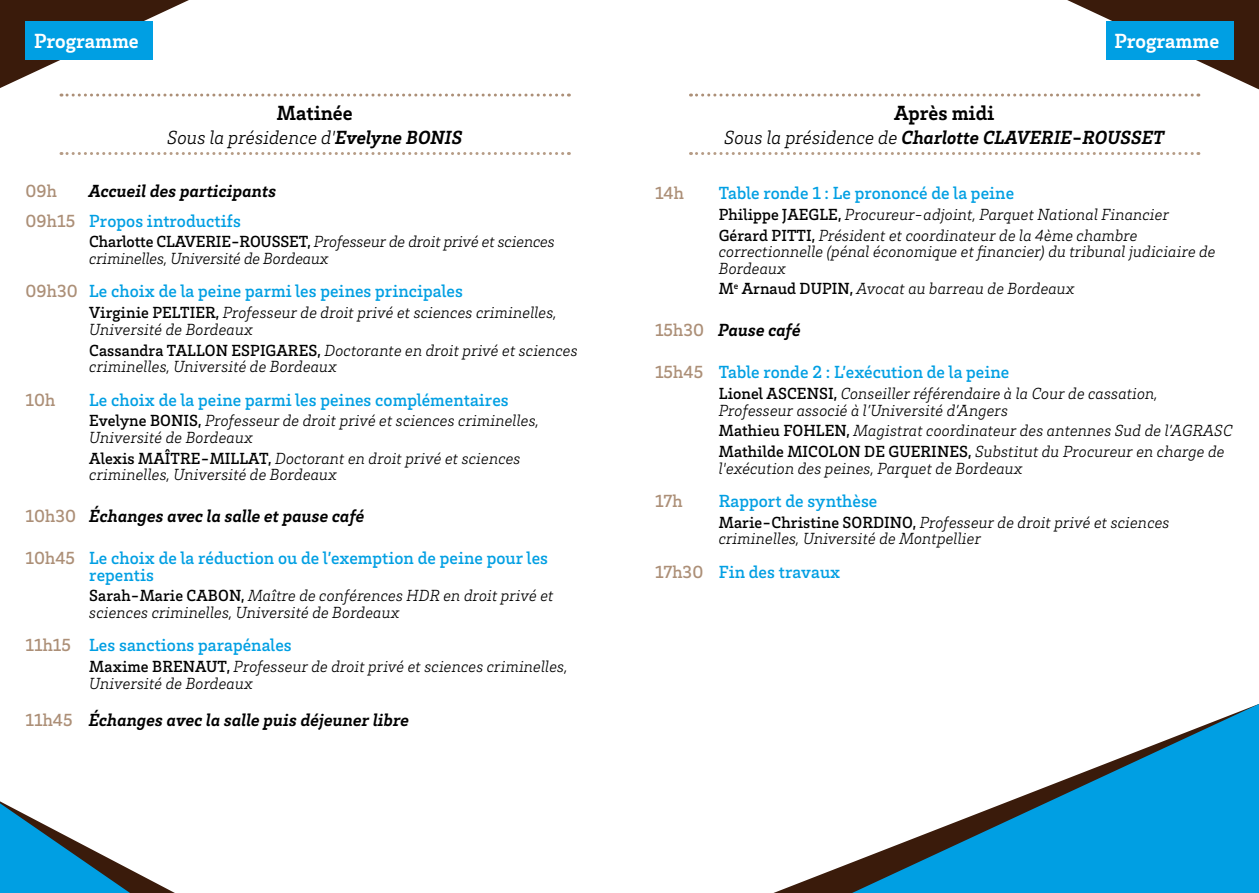
<style>
.page{position:relative;width:1259px;height:893px;background:#fff}
.page>*{position:absolute;margin:0;border:0;box-sizing:border-box;transform-origin:0 0}
.t1{font:700 21px "Brix Slab";color:#fff}
.t2{font:700 21px "Brix Slab";color:#000}
.t3{font:italic 700 19.5px "Brix Slab";color:#000}
.t4{font:italic 300 19.5px "Brix Slab";color:#000}
.t5{font:500 18px/16.5px "Brix Slab";letter-spacing:.005em;color:#009fe3}
.t6{font:italic 700 18px/29.2px "Brix Slab";letter-spacing:.005em;color:#000}
.t7{font:500 18px "Brix Slab";letter-spacing:.005em;color:#ac8f77}
.t8{font:italic 300 16.5px/16.5px "Brix Slab";letter-spacing:.005em;color:#000}
.s1{font-weight:700}
.s2{font-weight:300}
.s3{font-weight:500;font-style:normal;color:#ac8f77}
.s4{font-weight:500;font-style:normal;color:#009fe3}
.s5{font-weight:500;font-style:normal}
.s6{color:#ac8f77}
</style>
<div class="page">
<svg style="left:0;top:0;width:189px;height:88px"></svg>
<div style="left:26px;top:21px;width:127px;height:39px;background:#009fe3"></div>
<svg style="left:0;top:801px;width:175px;height:92px"></svg>
<svg style="left:61px;top:94px;width:508px;height:3px"></svg>
<svg style="left:61px;top:152px;width:508px;height:3px"></svg>
<svg style="left:773px;top:862px;width:79px;height:31px"></svg>
<svg style="left:852px;top:704px;width:407px;height:189px"></svg>
<svg style="left:690px;top:0;width:569px;height:97px"></svg>
<svg style="left:690px;top:152px;width:509px;height:3px"></svg>
<p class="t1" style="left:34px;top:27px;width:106px">Programme</p>
<p class="t1" style="left:1114px;top:27px;width:106px">Programme</p>
<p class="t2" style="left:277px;top:99px;width:77px">Matinée</p>
<p class="t4" style="left:167px;top:124px;width:297px">Sous la présidence d'<span class="s1">Evelyne BONIS</span></p>
<p class="t2" style="left:894px;top:99px;width:102px">Après midi</p>
<p class="t3" style="left:724px;top:124px;width:441px"><span class="s2">Sous la présidence de</span> Charlotte CLAVERIE-ROUSSET</p>
<p class="t6" style="left:26px;top:176px;width:252px;text-indent:63px">Accueil des participants<br><span class="s3">09h15</span> <span class="s4">Propos introductifs</span></p>
<p class="t8" style="left:89px;top:233px;width:467px"><span class="s5">Charlotte CLAVERIE-ROUSSET,</span> Professeur de droit privé et sciences criminelles, Université de Bordeaux</p>
<p class="t5" style="left:26px;top:282px;width:439px"><span class="s6">09h30</span> Le choix de la peine parmi les peines principales</p>
<p class="t8" style="left:89px;top:304px;width:469px"><span class="s5">Virginie PELTIER,</span> Professeur de droit privé et sciences criminelles,<br>Université de Bordeaux</p>
<p class="t8" style="left:89px;top:341px;width:490px"><span class="s5">Cassandra TALLON ESPIGARES,</span> Doctorante en droit privé et sciences criminelles, Université de Bordeaux</p>
<p class="t7" style="left:26px;top:388px;width:31px">10h</p>
<p class="t5" style="left:89px;top:390px;width:421px">Le choix de la peine parmi les peines complémentaires</p>
<p class="t8" style="left:89px;top:412px;width:451px"><span class="s5">Evelyne BONIS,</span> Professeur de droit privé et sciences criminelles,<br>Université de Bordeaux</p>
<p class="t8" style="left:89px;top:449px;width:433px"><span class="s5">Alexis MAÎTRE-MILLAT,</span> Doctorant en droit privé et sciences criminelles, Université de Bordeaux</p>
<p class="t6" style="left:26px;top:500px;width:340px"><span class="s3">10h30</span> Échanges avec la salle et pause café</p>
<p class="t5" style="left:89px;top:549px;width:460px;text-indent:-64px"><span class="s6">10h45</span> Le choix de la réduction ou de l’exemption de peine pour les repentis</p>
<p class="t8" style="left:89px;top:587px;width:466px"><span class="s5">Sarah-Marie CABON,</span> Maître de conférences HDR en droit privé et sciences criminelles, Université de Bordeaux</p>
<p class="t5" style="left:26px;top:636px;width:268px"><span class="s6">11h15</span> Les sanctions parapénales</p>
<p class="t8" style="left:89px;top:657px;width:480px"><span class="s5">Maxime BRENAUT,</span> Professeur de droit privé et sciences criminelles,<br>Université de Bordeaux</p>
<p class="t6" style="left:26px;top:705px;width:385px"><span class="s3">11h45</span> Échanges avec la salle puis déjeuner libre</p>
<p class="t7" style="left:26px;top:180px;width:33px">09h</p>
<p class="t7" style="left:655px;top:181px;width:30px">14h</p>
<p class="t5" style="left:719px;top:184px;width:297px">Table ronde 1 : Le prononcé de la peine</p>
<p class="t8" style="left:719px;top:203px;width:452px;line-height:20.7px"><span class="s5">Philippe JAEGLE,</span> Procureur-adjoint, Parquet National Financier<br><span class="s5">Gérard PITTI,</span> Président et coordinateur de la 4ème chambre</p>
<p class="t8" style="left:719px;top:242px;width:498px">correctionnelle (pénal économique et financier) du tribunal judiciaire de<br>Bordeaux</p>
<p class="t8" style="left:719px;top:280px;width:358px"><span class="s5">M</span><sup>e</sup> <span class="s5">Arnaud DUPIN,</span> Avocat au barreau de Bordeaux</p>
<p class="t6" style="left:655px;top:315px;width:147px"><span class="s3">15h30</span> Pause café</p>
<p class="t5" style="left:655px;top:363px;width:356px"><span class="s6">15h45</span> Table ronde 2 : L’exécution de la peine</p>
<p class="t8" style="left:719px;top:384px;width:440px"><span class="s5">Lionel ASCENSI,</span> Conseiller référendaire à la Cour de cassation,<br>Professeur associé à l’Université d’Angers</p>
<p class="t8" style="left:719px;top:420px;width:515px;line-height:20.7px"><span class="s5">Mathieu FOHLEN,</span> Magistrat coordinateur des antennes Sud de l’AGRASC<br><span class="s5">Mathilde MICOLON DE GUERINES,</span> Substitut du Procureur en charge de</p>
<p class="t8" style="left:719px;top:459px;width:306px">l'exécution des peines, Parquet de Bordeaux</p>
<p class="t7" style="left:655px;top:489px;width:29px">17h</p>
<p class="t5" style="left:719px;top:492px;width:160px">Rapport de synthèse</p>
<p class="t8" style="left:719px;top:513px;width:452px"><span class="s5">Marie-Christine SORDINO,</span> Professeur de droit privé et sciences criminelles, Université de Montpellier</p>
<p class="t5" style="left:655px;top:563px;width:187px"><span class="s6">17h30</span> Fin des travaux</p>
</div>
